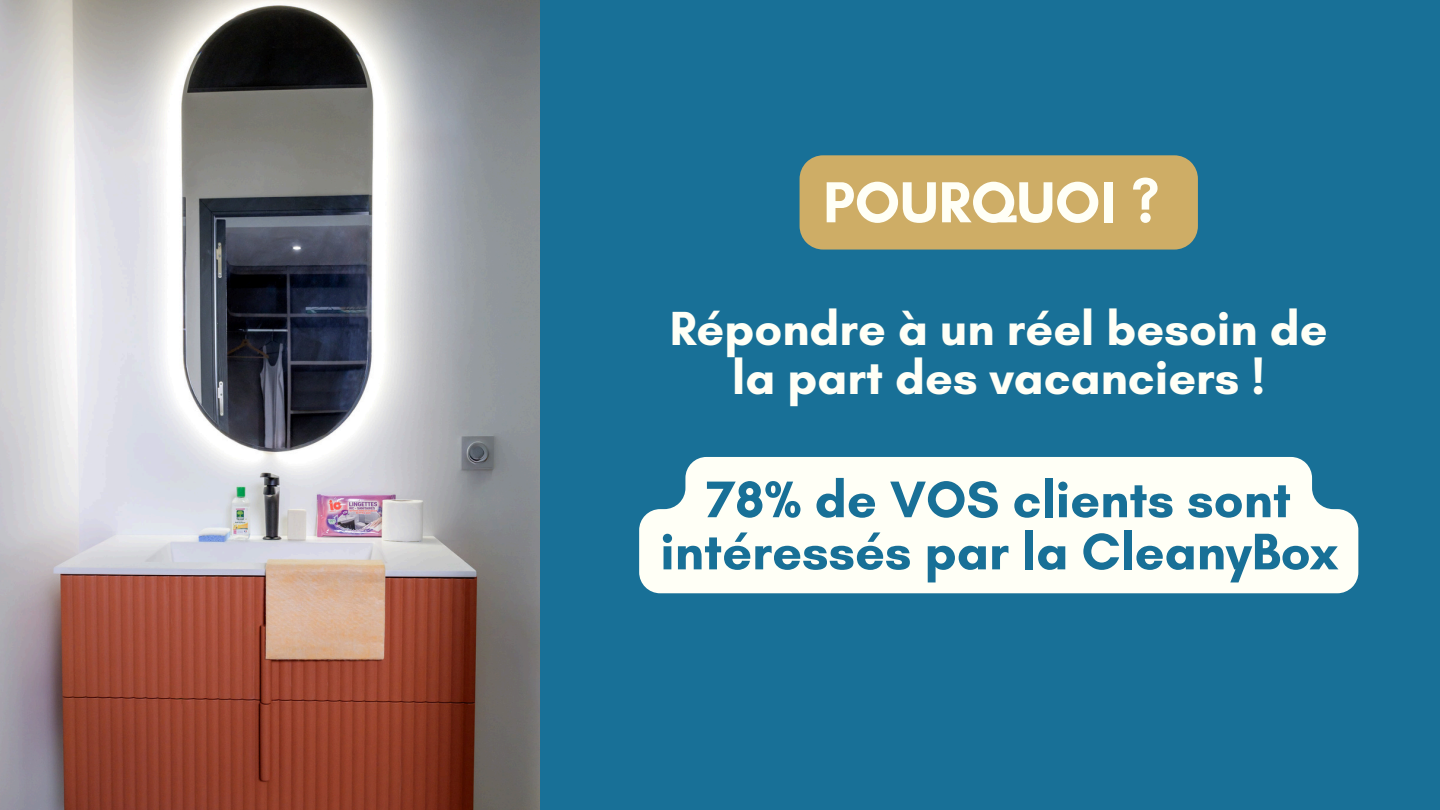
<style>
.page{position:relative;width:1440px;height:810px;background:#187097}
.page>*{position:absolute;margin:0;border:0;box-sizing:border-box;transform-origin:0 0}
.t1{font:700 58.9px "Glacial Indifference";color:#fffff6}
.t2{font:700 52.4px "Glacial Indifference";color:#187097}
.t3{font:700 48.7px "Glacial Indifference";color:#fffff6}
</style>
<div class="page">
<img style="left:0;top:0;width:539px;height:810px">
<div style="left:800px;top:155px;width:398px;height:95px;background:#cead66"></div>
<div style="left:639px;top:457px;width:719px;height:136px;background:#fffff6"></div>
<h1 class="t1" style="left:823px;top:166px;width:338px">POURQUOI ?</h1>
<p class="t3" style="left:670px;top:299px;width:659px">Répondre à un réel besoin de</p>
<p class="t3" style="left:732px;top:347px;width:535px">la part des vacanciers !</p>
<p class="t2" style="left:706px;top:467px;width:586px">78% de VOS clients sont</p>
<p class="t2" style="left:660px;top:520px;width:679px">intéressés par la CleanyBox</p>
</div>
